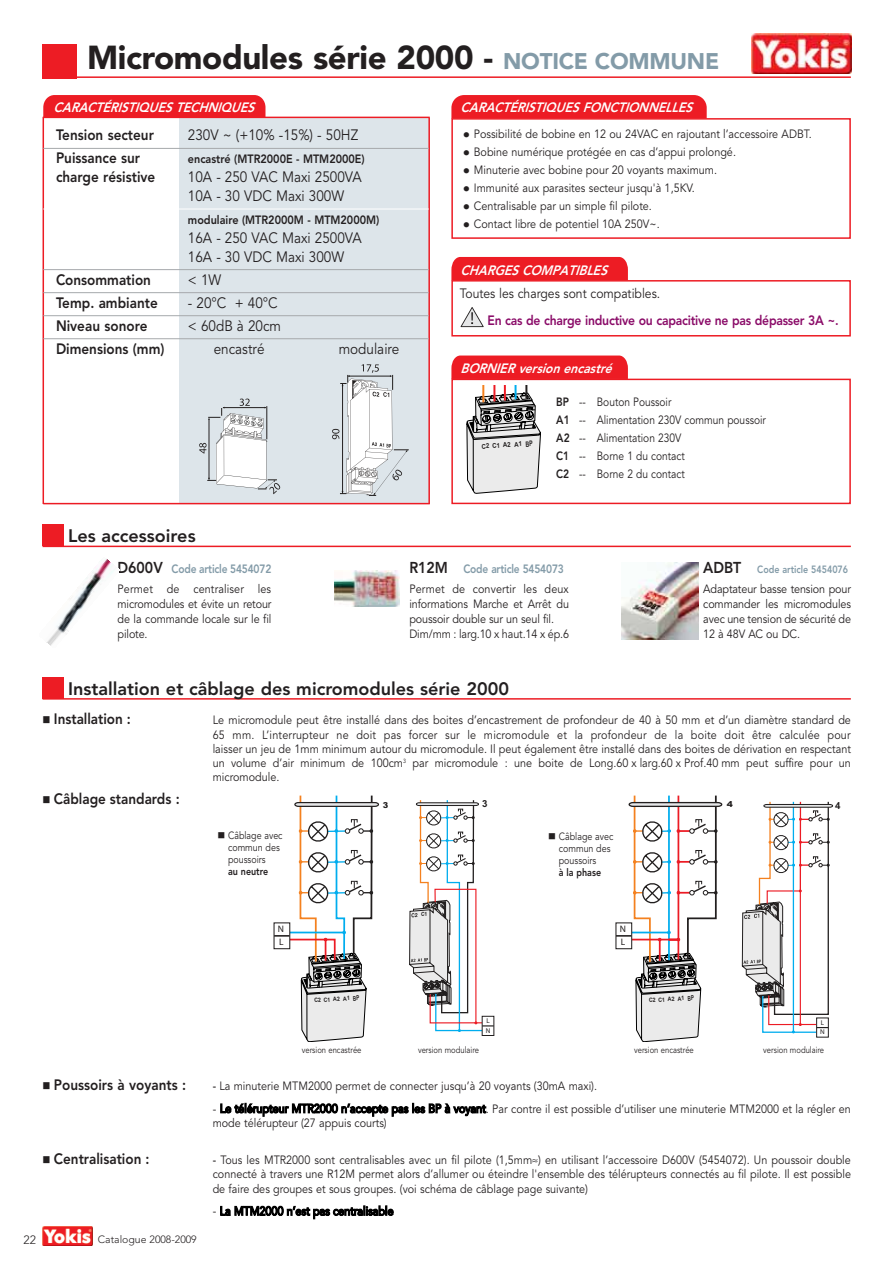
<style>
.page{position:relative;width:893px;height:1263px;background:#fff}
.page>*{position:absolute;margin:0;border:0;box-sizing:border-box;transform-origin:0 0}
.t1{font:900 33px "Avenir";letter-spacing:-.01em;color:#231f20}
.t2{font:800 18px "Avenir";color:#231f20}
.t3{font:800 15px "Avenir";color:#231f20;scale:.9 1}
.t4{font:15px/18.8px "Avenir";color:#231f20;scale:.9 1}
.t5{font:italic 800 13.5px "Avenir";color:#fff;scale:.9 1}
.t6{font:800 13.5px "Avenir";letter-spacing:-.02em;color:#8a0b68;scale:.9 1}
.t7{font:13.5px "Avenir";color:#231f20;scale:.9 1}
.t8{font:12px/15px "Avenir";color:#231f20;scale:.9 1}
.t9{font:12px/18px "Avenir";color:#231f20;scale:.85 1}
.t10{font:800 12px "Avenir";color:#231f20;scale:.9 1}
.t11{font:300 12px "Avenir";color:#231f20}
.t12{font:10.5px/12px "Avenir";color:#231f20;scale:.85 1}
.t13{font:800 10.5px "Avenir";color:#839ba8;scale:.85 1}
.t14{font:300 10.5px "Avenir";color:#231f20}
.t15{font:800 10.5px "Avenir";color:#231f20;scale:.85 1}
.t16{font:700 9.75px "Arial";color:#221f1f}
.t17{font:700 9.45px/13.4px "Futura BT";color:#221f1f}
.t18{font:9px "Avenir";color:#231f20;scale:.85 1}
.t19{font:900 8.25px "Arial";color:#221f1f;scale:1.11 1}
.t20{font:900 8.25px "Arial";color:#221f1f}
.t21{font:700 7.05px "Futura BT";color:#221f1f}
.t22{font:700 6.75px "Arial";color:#221f1f;scale:.9 1}
.t23{font:700 5.85px "Arial";color:#221f1f;scale:.9 1}
.s1{font-size:22.5px;color:#839ba8}
.s2{font-weight:800;font-size:15.75px}
.s3{font-weight:800;color:#839ba8}
.s4{font-size:7.5px}
.s5{font-weight:800}
.s6{font-size:15.75px;color:#231f20}
.s7{font-size:6.6px}
.s8{font-weight:500}
</style>
<div class="page">
<img style="left:42px;top:1226px;width:50px;height:19px">
<div style="left:43px;top:95px;width:222px;height:22px;background:#ed1c24"></div>
<div style="left:180px;top:118px;width:249px;height:385px;background:#dde5ea"></div>
<img style="left:751px;top:34px;width:100px;height:39px">
<hr style="left:43px;top:76px;width:807px;height:2px;background:#ed1c24">
<div style="left:43px;top:44px;width:34px;height:34px;background:#ed1c24"></div>
<hr style="left:43px;top:117px;width:387px;height:1px;background:#ed1c24">
<hr style="left:428px;top:118px;width:2px;height:386px;background:#ec1b24">
<hr style="left:43px;top:117px;width:1px;height:387px;background:#ed1c24">
<hr style="left:43px;top:503px;width:387px;height:1px;background:#ec1b24">
<hr style="left:45px;top:148px;width:382px;height:1px;background:#a6a9ac">
<hr style="left:45px;top:209px;width:382px;height:1px;background:#fff">
<hr style="left:45px;top:269px;width:382px;height:1px;background:#a6a9ac">
<hr style="left:45px;top:292px;width:382px;height:1px;background:#a6a9ac">
<hr style="left:45px;top:315px;width:382px;height:1px;background:#a6a9ac">
<hr style="left:45px;top:338px;width:382px;height:1px;background:#a6a9ac">
<svg style="left:199px;top:399px;width:81px;height:95px"></svg>
<svg style="left:332px;top:364px;width:77px;height:132px"></svg>
<div style="left:451px;top:118px;width:399px;height:121px;border:2px solid #ed1c24"></div>
<div style="left:451px;top:95px;width:255px;height:23px;background:#ed1c24"></div>
<div style="left:451px;top:280px;width:399px;height:57px;border:2px solid #ed1c24"></div>
<div style="left:451px;top:257px;width:177px;height:23px;background:#ed1c24"></div>
<svg style="left:460px;top:307px;width:23px;height:20px"></svg>
<img style="left:621px;top:563px;width:77px;height:76px">
<img style="left:334px;top:570px;width:65px;height:36px">
<img style="left:46px;top:559px;width:68px;height:87px">
<hr style="left:43px;top:698px;width:807px;height:2px;background:#ed1c24">
<div style="left:43px;top:677px;width:21px;height:21px;background:#ed1c24"></div>
<svg style="left:616px;top:796px;width:107px;height:246px"></svg>
<svg style="left:274px;top:796px;width:105px;height:246px"></svg>
<svg style="left:742px;top:801px;width:91px;height:233px"></svg>
<div style="left:482px;top:1016px;width:12px;height:20px;border:1px solid #221f1f"></div>
<div style="left:451px;top:379px;width:399px;height:125px;border:2px solid #ed1c24"></div>
<div style="left:451px;top:356px;width:177px;height:23px;background:#ed1c24"></div>
<svg style="left:466px;top:385px;width:75px;height:108px"></svg>
<hr style="left:43px;top:546px;width:807px;height:1px;background:#ed1c24">
<div style="left:43px;top:524px;width:21px;height:22px;background:#ed1c24"></div>
<svg style="left:409px;top:800px;width:84px;height:232px"></svg>
<h1 class="t1" style="left:87px;top:44px;width:633px">Micromodules série 2000 - <span class="s1">NOTICE COMMUNE</span></h1>
<p class="t5" style="left:54px;top:101px;width:224px">CARACTÉRISTIQUES TECHNIQUES</p>
<p class="t3" style="left:56px;top:129px;width:110px">Tension secteur</p>
<p class="t4" style="left:188px;top:128px;width:191px">230V ~ (+10% -15%) - 50HZ</p>
<p class="t3" style="left:56px;top:152px;width:95px">Puissance sur</p>
<p class="t10" style="left:188px;top:154px;width:198px">encastré (MTR2000E - MTM2000E)</p>
<p class="t3" style="left:56px;top:171px;width:112px">charge résistive</p>
<p class="t4" style="left:188px;top:169px;width:195px">10A - 250 VAC Maxi 2500VA<br>10A - 30 VDC Maxi 300W</p>
<p class="t10" style="left:188px;top:215px;width:214px">modulaire (MTR2000M - MTM2000M)</p>
<p class="t4" style="left:188px;top:230px;width:195px">16A - 250 VAC Maxi 2500VA<br>16A - 30 VDC Maxi 300W</p>
<p class="t3" style="left:56px;top:273px;width:107px">Consommation</p>
<p class="t4" style="left:188px;top:272px;width:39px">&lt; 1W</p>
<p class="t3" style="left:56px;top:296px;width:114px">Temp. ambiante</p>
<p class="t4" style="left:188px;top:295px;width:101px">- 20°C + 40°C</p>
<p class="t3" style="left:56px;top:319px;width:103px">Niveau sonore</p>
<p class="t4" style="left:188px;top:318px;width:105px">&lt; 60dB à 20cm</p>
<p class="t3" style="left:56px;top:342px;width:122px">Dimensions (mm)</p>
<p class="t4" style="left:214px;top:341px;width:58px">encastré</p>
<p class="t4" style="left:339px;top:341px;width:69px">modulaire</p>
<p class="t5" style="left:460px;top:101px;width:259px">CARACTÉRISTIQUES FONCTIONNELLES</p>
<p class="t8" style="left:474px;top:126px;width:377px;line-height:18px">Possibilité de bobine en 12 ou 24VAC en rajoutant l’accessoire ADBT.<br>Bobine numérique protégée en cas d’appui prolongé.<br>Minuterie avec bobine pour 20 voyants maximum.<br>Immunité aux parasites secteur jusqu'à 1,5KV.<br>Centralisable par un simple fil pilote.<br>Contact libre de potentiel 10A 250V~.</p>
<p class="t5" style="left:460px;top:265px;width:164px">CHARGES COMPATIBLES</p>
<p class="t7" style="left:460px;top:288px;width:224px">Toutes les charges sont compatibles.</p>
<p class="t6" style="left:487px;top:315px;width:392px">En cas de charge inductive ou capacitive ne pas dépasser 3A ~.</p>
<p class="t5" style="left:460px;top:363px;width:169px">BORNIER version encastré</p>
<h2 class="t2" style="left:68px;top:529px;width:129px">Les accessoires</h2>
<p class="t8" style="left:118px;top:560px;width:172px;line-height:20.2px"><span class="s2">D600V</span> <span class="s3">Code article 5454072<br></span>Permet de centraliser les</p>
<p class="t8" style="left:118px;top:598px;width:172px;text-align:justify">micromodules et évite un retour de la commande locale sur le fil pilote.</p>
<p class="t22" style="left:481px;top:443px;width:59px;rotate:-4deg">C2 C1 A2 A1 <span class="s4">BP</span></p>
<p class="t9" style="left:556px;top:394px;width:248px"><span class="s5">BP</span> -- Bouton Poussoir<br><span class="s5">A1</span> -- Alimentation 230V commun poussoir<br><span class="s5">A2</span> -- Alimentation 230V<br><span class="s5">C1</span> -- Borne 1 du contact<br><span class="s5">C2</span> -- Borne 2 du contact</p>
<p class="t8" style="left:409px;top:560px;width:179px;line-height:20.2px"><span class="s2">R12M</span> <span class="s3">Code article 5454073<br></span>Permet de convertir les deux</p>
<p class="t8" style="left:409px;top:598px;width:179px">informations Marche et Arrêt du poussoir double sur un seul fil.<br>Dim/mm : larg.10 x haut.14 x ép.6</p>
<p class="t13" style="left:703px;top:565px;width:172px"><span class="s6">ADBT</span> Code article 5454076</p>
<p class="t8" style="left:703px;top:583px;width:166px;text-align:justify">Adaptateur basse tension pour commander les micromodules avec une tension de sécurité de 12 à 48V AC ou DC.</p>
<h2 class="t2" style="left:68px;top:681px;width:442px">Installation et câblage des micromodules série 2000</h2>
<p class="t3" style="left:54px;top:713px;width:87px">Installation :</p>
<p class="t8" style="left:213px;top:714px;width:710px;line-height:14.2px;text-align:justify">Le micromodule peut être installé dans des boites d’encastrement de profondeur de 40 à 50 mm et d’un diamètre standard de 65 mm. L’interrupteur ne doit pas forcer sur le micromodule et la profondeur de la boite doit être calculée pour laisser un jeu de 1mm minimum autour du micromodule. Il peut également être installé dans des boites de dérivation en respectant un volume d’air minimum de 100cm<sup>3</sup> par micromodule : une boite de Long.60 x larg.60 x Prof.40 mm peut suffire pour un micromodule.</p>
<p class="t3" style="left:54px;top:793px;width:141px">Câblage standards :</p>
<p class="t16" style="left:482px;top:798px;width:7px">3</p>
<p class="t19" style="left:726px;top:800px;width:7px">4</p>
<p class="t20" style="left:383px;top:800px;width:7px">3</p>
<p class="t16" style="left:835px;top:800px;width:7px">4</p>
<p class="t12" style="left:228px;top:830px;width:66px">Câblage avec commun des poussoirs</p>
<p class="t15" style="left:228px;top:867px;width:49px">au neutre</p>
<p class="t17" style="left:278px;top:922px;width:8px">N<br>L</p>
<p class="t12" style="left:559px;top:831px;width:66px">Câblage avec commun des poussoirs</p>
<p class="t15" style="left:559px;top:868px;width:51px">à la phase</p>
<p class="t17" style="left:620px;top:922px;width:8px">N<br>L</p>
<p class="t23" style="left:314px;top:997px;width:52px;rotate:-4deg">C2 C1 A2 A1 <span class="s7">BP</span></p>
<p class="t21" style="left:486px;top:1017px;width:5px">L</p>
<p class="t21" style="left:486px;top:1026px;width:6px">N</p>
<p class="t23" style="left:648px;top:997px;width:52px;rotate:-4deg">C2 C1 A2 A1 <span class="s7">BP</span></p>
<p class="t21" style="left:821px;top:1018px;width:5px">L</p>
<p class="t21" style="left:820px;top:1028px;width:6px">N</p>
<p class="t18" style="left:302px;top:1046px;width:72px">version encastrée</p>
<p class="t18" style="left:418px;top:1046px;width:73px">version modulaire</p>
<p class="t18" style="left:634px;top:1046px;width:72px">version encastrée</p>
<p class="t18" style="left:763px;top:1046px;width:73px">version modulaire</p>
<p class="t3" style="left:54px;top:1079px;width:148px">Poussoirs à voyants :</p>
<p class="t8" style="left:213px;top:1080px;width:428px"><span class="s8">-</span> La minuterie MTM2000 permet de connecter jusqu’à 20 voyants (30mA maxi).</p>
<p class="t8" style="left:213px;top:1103px;width:710px;line-height:14.2px">- Le télérupteur MTR2000 n’accepte pas les BP à voyant. Par contre il est possible d’utiliser une minuterie MTM2000 et la régler en mode télérupteur (27 appuis courts)</p>
<p class="t3" style="left:54px;top:1153px;width:108px">Centralisation :</p>
<p class="t8" style="left:213px;top:1154px;width:710px;line-height:14.2px;text-align:justify"><span class="s8">-</span> Tous les MTR2000 sont centralisables avec un fil pilote (1,5mm≈) en utilisant l’accessoire D600V (5454072). Un poussoir double connecté à travers une R12M permet alors d’allumer ou éteindre l'ensemble des télérupteurs connectés au fil pilote. Il est possible de faire des groupes et sous groupes. (voi schéma de câblage page suivante)</p>
<p class="t8" style="left:213px;top:1205px;width:202px">- La MTM2000 n’est pas centralisable</p>
<p class="t11" style="left:24px;top:1235px;width:14px">22</p>
<p class="t14" style="left:98px;top:1235px;width:100px">Catalogue 2008-2009</p>
</div>
